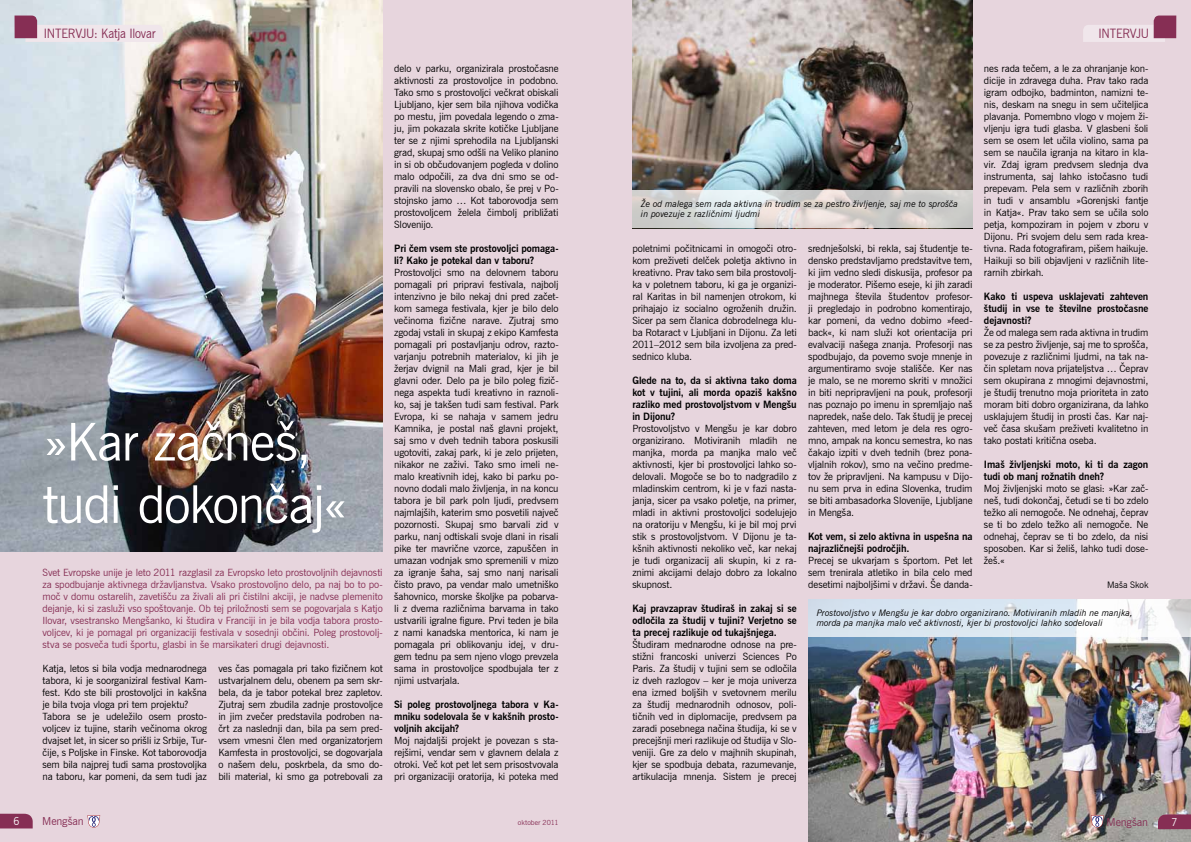
<style>
.page{position:relative;width:1191px;height:842px;background:#e7d5dd}
.page>*{position:absolute;margin:0;border:0;box-sizing:border-box;transform-origin:0 0}
.t1{font:52px/62.4px "News Gothic BT";letter-spacing:-.025em;color:#fff}
.t2{font:13px "News Gothic BT";letter-spacing:-.02em;color:#862e54;scale:.9 1}
.t3{font:11px "News Gothic BT";letter-spacing:-.01em;color:#862e54}
.t4{font:11px "News Gothic BT";color:#fff;scale:.9 1}
.t5{font:10px/12px "News Gothic BT";letter-spacing:-.01em;color:#000;text-align:justify}
.t6{font:700 10px/12px "News Gothic BT";letter-spacing:-.005em;color:#000;text-align:justify}
.t7{font:10px/12px "News Gothic BT";letter-spacing:-.01em;color:#862e54;text-align:justify}
.t8{font:italic 9px/10.8px "News Gothic BT";color:#000}
.t9{font:9px "News Gothic BT";letter-spacing:-.005em;color:#000}
.t10{font:7px "News Gothic BT";letter-spacing:.005em;color:#862e54}
</style>
<div class="page">
<img style="left:0;top:0;width:383px;height:552px">
<img style="left:632px;top:0;width:340px;height:191px">
<img style="left:808px;top:637px;width:383px;height:205px">
<svg style="left:808px;top:600px;width:383px;height:37px;background:#e0e9f1"></svg>
<svg style="left:632px;top:191px;width:340px;height:37px"></svg>
<svg style="left:87px;top:815px;width:13px;height:13px"></svg>
<svg style="left:1091px;top:815px;width:12px;height:13px"></svg>
<svg style="left:15px;top:16px;width:148px;height:26px"></svg>
<svg style="left:1083px;top:16px;width:93px;height:26px"></svg>
<svg style="left:0;top:814px;width:33px;height:14px"></svg>
<svg style="left:1158px;top:814px;width:33px;height:15px"></svg>
<h2 class="t2" style="left:44px;top:25px;width:125px">INTERVJU: Katja Ilovar</h2>
<h2 class="t2" style="left:1098px;top:25px;width:58px">INTERVJU</h2>
<h1 class="t1" style="left:43px;top:410px;width:308px">»Kar začneš, tudi dokončaj«</h1>
<p class="t7" style="left:43px;top:566px;width:342px">Svet Evropske unije je leto 2011 razglasil za Evropsko leto prostovoljnih dejavnosti za spodbujanje aktivnega državljanstva. Vsako prostovoljno delo, pa naj bo to po&shy;moč v domu ostarelih, zavetišču za živali ali pri čistilni akciji, je nadvse plemenito dejanje, ki si zasluži vso spoštovanje. Ob tej priložnosti sem se pogovarjala s Katjo Ilovar, vsestransko Mengšanko, ki študira v Franciji in je bila vodja tabora prosto&shy;voljcev, ki je pomagal pri organizaciji festivala v sosednji občini. Poleg prostovolj&shy;stva se posveča tudi športu, glasbi in še marsikateri drugi dejavnosti.</p>
<p class="t5" style="left:43px;top:662px;width:166px;text-align:left">Katja, letos si bila vodja mednarodnega tabora, ki je soorganiziral festival Kam&shy;fest. Kdo ste bili prostovoljci in kakšna je bila tvoja vloga pri tem projektu?<br>Tabora se je udeležilo osem prosto&shy;voljcev iz tujine, starih večinoma okrog dvajset let, in sicer so prišli iz Srbije, Tur&shy;čije, s Poljske in Finske. Kot taborovodja sem bila najprej tudi sama prostovoljka na taboru, kar pomeni, da sem tudi jaz</p>
<p class="t5" style="left:218px;top:662px;width:166px">ves čas pomagala pri tako fizičnem kot ustvarjalnem delu, obenem pa sem skr&shy;bela, da je tabor potekal brez zapletov.<br>Zjutraj sem zbudila zadnje prostovoljce in jim zvečer predstavila podroben na&shy;črt za naslednji dan, bila pa sem pred&shy;vsem vmesni člen med organizatorjem Kamfesta in prostovoljci, se dogovarjala o našem delu, poskrbela, da smo do&shy;bili material, ki smo ga potrebovali za</p>
<p class="t5" style="left:394px;top:62px;width:166px">delo v parku, organizirala prostočasne aktivnosti za prostovoljce in podobno.<br>Tako smo s prostovoljci večkrat obiskali Ljubljano, kjer sem bila njihova vodička po mestu, jim povedala legendo o zma&shy;ju, jim pokazala skrite kotičke Ljubljane ter se z njimi sprehodila na Ljubljanski grad, skupaj smo odšli na Veliko planino in si ob občudovanjem pogleda v dolino malo odpočili, za dva dni smo se od&shy;pravili na slovensko obalo, še prej v Po&shy;stojnsko jamo … Kot taborovodja sem prostovoljcem želela čimbolj približati Slovenijo.</p>
<p class="t6" style="left:394px;top:242px;width:166px">Pri čem vsem ste prostovoljci pomaga&shy;li? Kako je potekal dan v taboru?</p>
<p class="t5" style="left:394px;top:266px;width:166px">Prostovoljci smo na delovnem taboru pomagali pri pripravi festivala, najbolj intenzivno je bilo nekaj dni pred začet&shy;kom samega festivala, kjer je bilo delo večinoma fizične narave. Zjutraj smo zgodaj vstali in skupaj z ekipo Kamfesta pomagali pri postavljanju odrov, razto&shy;varjanju potrebnih materialov, ki jih je žerjav dvignil na Mali grad, kjer je bil glavni oder. Delo pa je bilo poleg fizič&shy;nega aspekta tudi kreativno in raznoli&shy;ko, saj je takšen tudi sam festival. Park Evropa, ki se nahaja v samem jedru Kamnika, je postal naš glavni projekt, saj smo v dveh tednih tabora poskusili ugotoviti, zakaj park, ki je zelo prijeten, nikakor ne zaživi. Tako smo imeli ne&shy;malo kreativnih idej, kako bi parku po&shy;novno dodali malo življenja, in na koncu tabora je bil park poln ljudi, predvsem najmlajših, katerim smo posvetili največ pozornosti. Skupaj smo barvali zid v parku, nanj odtiskali svoje dlani in risali pike ter mavrične vzorce, zapuščen in umazan vodnjak smo spremenili v mizo za igranje šaha, saj smo nanj narisali čisto pravo, pa vendar malo umetniško šahovnico, morske školjke pa pobarva&shy;li z dvema različnima barvama in tako ustvarili igralne figure. Prvi teden je bila z nami kanadska mentorica, ki nam je pomagala pri oblikovanju idej, v dru&shy;gem tednu pa sem njeno vlogo prevzela sama in prostovoljce spodbujala ter z njimi ustvarjala.</p>
<p class="t6" style="left:394px;top:698px;width:166px">Si poleg prostovoljnega tabora v Ka&shy;mniku sodelovala še v kakšnih prosto&shy;voljnih akcijah?</p>
<p class="t5" style="left:394px;top:734px;width:166px">Moj najdaljši projekt je povezan s sta&shy;rejšimi, vendar sem v glavnem delala z otroki. Več kot pet let sem prisostvovala pri organizaciji oratorija, ki poteka med</p>
<p class="t5" style="left:984px;top:62px;width:166px">nes rada tečem, a le za ohranjanje kon&shy;dicije in zdravega duha. Prav tako rada igram odbojko, badminton, namizni te&shy;nis, deskam na snegu in sem učiteljica plavanja. Pomembno vlogo v mojem ži&shy;vljenju igra tudi glasba. V glasbeni šoli sem se osem let učila violino, sama pa sem se naučila igranja na kitaro in kla&shy;vir. Zdaj igram predvsem slednja dva instrumenta, saj lahko istočasno tudi prepevam. Pela sem v različnih zborih in tudi v ansamblu »Gorenjski fantje in Katja«. Prav tako sem se učila solo petja, kompoziram in pojem v zboru v Dijonu. Pri svojem delu sem rada krea&shy;tivna. Rada fotografiram, pišem haikuje.<br>Haikuji so bili objavljeni v različnih lite&shy;rarnih zbirkah.</p>
<p class="t6" style="left:984px;top:290px;width:166px">Kako ti uspeva usklajevati zahteven študij in vse te številne prostočasne dejavnosti?</p>
<p class="t5" style="left:984px;top:326px;width:166px">Že od malega sem rada aktivna in trudim se za pestro življenje, saj me to sprošča, povezuje z različnimi ljudmi, na tak na&shy;čin spletam nova prijateljstva … Čeprav sem okupirana z mnogimi dejavnostmi, je študij trenutno moja prioriteta in zato moram biti dobro organizirana, da lahko usklajujem študij in prosti čas. Kar naj&shy;več časa skušam preživeti kvalitetno in tako postati kritična oseba.</p>
<p class="t6" style="left:984px;top:458px;width:166px">Imaš življenjski moto, ki ti da zagon tudi ob manj rožnatih dneh?</p>
<p class="t5" style="left:984px;top:482px;width:166px">Moj življenjski moto se glasi: »Kar zač&shy;neš, tudi dokončaj, četudi se ti bo zdelo težko ali nemogoče. Ne odnehaj, čeprav se ti bo zdelo težko ali nemogoče. Ne odnehaj, čeprav se ti bo zdelo, da nisi sposoben. Kar si želiš, lahko tudi dose&shy;žeš.«</p>
<p class="t9" style="left:1107px;top:579px;width:43px">Maša Skok</p>
<p class="t8" style="left:641px;top:198px;width:319px">Že od malega sem rada aktivna in trudim se za pestro življenje, saj me to sprošča in povezuje z različnimi ljudmi</p>
<p class="t5" style="left:632px;top:242px;width:166px">poletnimi počitnicami in omogoči otro&shy;kom preživeti delček poletja aktivno in kreativno. Prav tako sem bila prostovolj&shy;ka v poletnem taboru, ki ga je organizi&shy;ral Karitas in bil namenjen otrokom, ki prihajajo iz socialno ogroženih družin.<br>Sicer pa sem članica dobrodelnega klu&shy;ba Rotaract v Ljubljani in Dijonu. Za leti 2011–2012 sem bila izvoljena za pred&shy;sednico kluba.</p>
<p class="t6" style="left:632px;top:374px;width:166px">Glede na to, da si aktivna tako doma kot v tujini, ali morda opaziš kakšno razliko med prostovoljstvom v Mengšu in Dijonu?</p>
<p class="t5" style="left:632px;top:422px;width:166px">Prostovoljstvo v Mengšu je kar dobro organizirano. Motiviranih mladih ne manjka, morda pa manjka malo več aktivnosti, kjer bi prostovoljci lahko so&shy;delovali. Mogoče se bo to nadgradilo z mladinskim centrom, ki je v fazi nasta&shy;janja, sicer pa vsako poletje, na primer, mladi in aktivni prostovoljci sodelujejo na oratoriju v Mengšu, ki je bil moj prvi stik s prostovoljstvom. V Dijonu je ta&shy;kšnih aktivnosti nekoliko več, kar nekaj je tudi organizacij ali skupin, ki z ra&shy;znimi akcijami delajo dobro za lokalno skupnost.</p>
<p class="t6" style="left:632px;top:602px;width:166px">Kaj pravzaprav študiraš in zakaj si se odločila za študij v tujini? Verjetno se ta precej razlikuje od tukajšnjega.</p>
<p class="t5" style="left:632px;top:638px;width:166px">Študiram mednarodne odnose na pre&shy;stižni francoski univerzi Sciences Po Paris. Za študij v tujini sem se odločila iz dveh razlogov – ker je moja univerza ena izmed boljših v svetovnem merilu za študij mednarodnih odnosov, poli&shy;tičnih ved in diplomacije, predvsem pa zaradi posebnega načina študija, ki se v precejšnji meri razlikuje od študija v Slo&shy;veniji. Gre za delo v majhnih skupinah, kjer se spodbuja debata, razumevanje, artikulacija mnenja. Sistem je precej</p>
<p class="t5" style="left:808px;top:242px;width:166px">srednješolski, bi rekla, saj študentje te&shy;densko predstavljamo predstavitve tem, ki jim vedno sledi diskusija, profesor pa je moderator. Pišemo eseje, ki jih zaradi majhnega števila študentov profesor&shy;ji pregledajo in podrobno komentirajo, kar pomeni, da vedno dobimo »feed&shy;back«, ki nam služi kot orientacija pri evalvaciji našega znanja. Profesorji nas spodbujajo, da povemo svoje mnenje in argumentiramo svoje stališče. Ker nas je malo, se ne moremo skriti v množici in biti nepripravljeni na pouk, profesorji nas poznajo po imenu in spremljajo naš napredek, naše delo. Tak študij je precej zahteven, med letom je dela res ogro&shy;mno, ampak na koncu semestra, ko nas čakajo izpiti v dveh tednih (brez pona&shy;vljalnih rokov), smo na večino predme&shy;tov že pripravljeni. Na kampusu v Dijo&shy;nu sem prva in edina Slovenka, trudim se biti ambasadorka Slovenije, Ljubljane in Mengša.</p>
<p class="t6" style="left:808px;top:530px;width:166px">Kot vem, si zelo aktivna in uspešna na najrazličnejši področjih.</p>
<p class="t5" style="left:808px;top:554px;width:166px">Precej se ukvarjam s športom. Pet let sem trenirala atletiko in bila celo med desetimi najboljšimi v državi. Še danda-</p>
<p class="t8" style="left:816px;top:607px;width:318px">Prostovoljstvo v Mengšu je kar dobro organizirano. Motiviranih mladih ne manjka, morda pa manjka malo več aktivnosti, kjer bi prostovoljci lahko sodelovali</p>
<p class="t4" style="left:13px;top:814px;width:8px">6</p>
<p class="t3" style="left:42px;top:814px;width:43px">Mengšan</p>
<p class="t10" style="left:518px;top:818px;width:42px">oktober 2011</p>
<p class="t3" style="left:1106px;top:815px;width:43px">Mengšan</p>
<p class="t4" style="left:1171px;top:815px;width:8px">7</p>
</div>
